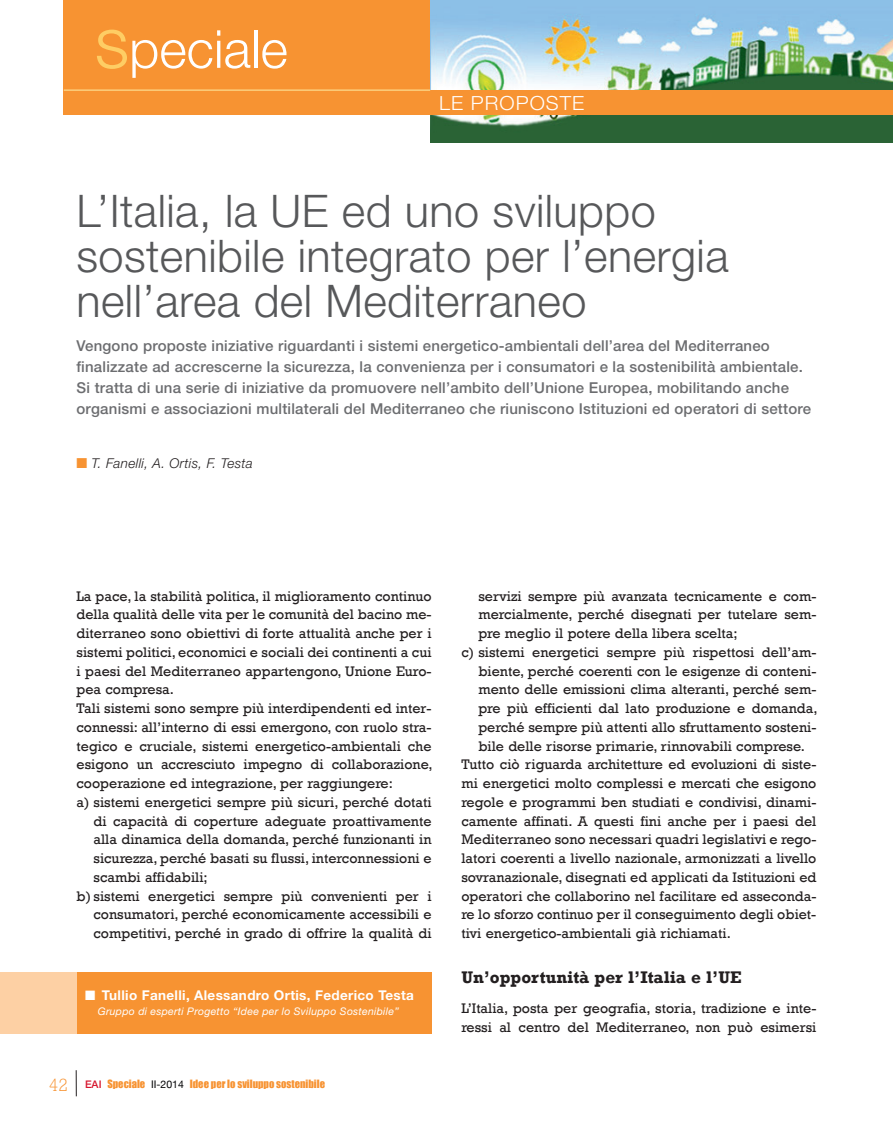
<style>
.page{position:relative;width:893px;height:1127px;background:#fff}
.page>*{position:absolute;margin:0;border:0;box-sizing:border-box;transform-origin:0 0}
.t1{font:300 52.5px "Helvetica Neue";color:#fff}
.t2{font:300 45px/45px "Helvetica Neue";letter-spacing:.01em;color:#57585a}
.t3{font:300 19.5px "Helvetica Neue";letter-spacing:.05em;color:#fff;scale:1.05 1}
.t4{font:700 17.25px "Rockwell";color:#231f20}
.t5{font:500 15px/21px "Helvetica Neue";letter-spacing:.015em;color:#6c6d70}
.t6{font:14.25px/18.8px "Rockwell";color:#231f20}
.t7{font:700 13.5px "Helvetica Neue";letter-spacing:.025em;color:#fff}
.t8{font:italic 300 13.5px "Helvetica Neue";letter-spacing:.025em;color:#231f20}
.t9{font:italic 10.5px "Helvetica Neue";letter-spacing:.025em;color:#fff}
.t10{font:10.5px "Impact";color:#f79332}
.s1{font-size:72px;color:#fecd64}
.s2{color:#f79332}
.s3{font-family:"Rockwell";font-weight:300;font-size:18px}
.s4{font-family:"Helvetica Neue";font-weight:500;color:#d7162e}
.s5{font-family:"Helvetica Neue";color:#000002}
</style>
<div class="page">
<svg style="left:76px;top:1070px;width:1px;height:26px"></svg>
<div style="left:64px;top:0;width:829px;height:115px;background:#f79332"></div>
<img style="left:430px;top:0;width:463px;height:142px">
<div style="left:430px;top:91px;width:463px;height:24px;background:#f79332"></div>
<hr style="left:64px;top:90px;width:366px;height:1px;background:#ffeda3">
<div style="left:77px;top:972px;width:355px;height:61px;background:#f79332"></div>
<div style="left:0;top:972px;width:77px;height:61px;background:#fdd0a4"></div>
<h1 class="t1" style="left:95px;top:30px;width:195px"><span class="s1">s</span>peciale</h1>
<h3 class="t3" style="left:439px;top:96px;width:140px">LE PROPOSTE</h3>
<h2 class="t2" style="left:77px;top:193px;width:654px">L’Italia, la UE ed uno sviluppo sostenibile integrato per l’energia nell’area del Mediterraneo</h2>
<p class="t5" style="left:77px;top:336px;width:736px">Vengono proposte iniziative riguardanti i sistemi energetico-ambientali dell’area del Mediterraneo finalizzate ad accrescerne la sicurezza, la convenienza per i consumatori e la sostenibilità ambientale.<br>Si tratta di una serie di iniziative da promuovere nell’ambito dell’Unione Europea, mobilitando anche organismi e associazioni multilaterali del Mediterraneo che riuniscono Istituzioni ed operatori di settore</p>
<p class="t8" style="left:77px;top:458px;width:178px"><span class="s2">■</span> T. Fanelli, A. Ortis, F. Testa</p>
<p class="t6" style="left:77px;top:586px;width:357px">La pace, la stabilità politica, il miglioramento continuo</p>
<p class="t6" style="left:77px;top:605px;width:357px">della qualità delle vita per le comunità del bacino me-</p>
<p class="t6" style="left:77px;top:623px;width:357px">diterraneo sono obiettivi di forte attualità anche per i</p>
<p class="t6" style="left:77px;top:642px;width:357px">sistemi politici, economici e sociali dei continenti a cui</p>
<p class="t6" style="left:77px;top:661px;width:357px">i paesi del Mediterraneo appartengono, Unione Euro-</p>
<p class="t6" style="left:77px;top:680px;width:99px">pea compresa.</p>
<p class="t6" style="left:77px;top:698px;width:356px">Tali sistemi sono sempre più interdipendenti ed inter-</p>
<p class="t6" style="left:77px;top:717px;width:356px">connessi: all’interno di essi emergono, con ruolo stra-</p>
<p class="t6" style="left:77px;top:736px;width:357px">tegico e cruciale, sistemi energetico-ambientali che</p>
<p class="t6" style="left:77px;top:755px;width:358px">esigono un accresciuto impegno di collaborazione,</p>
<p class="t6" style="left:77px;top:773px;width:318px">cooperazione ed integrazione, per raggiungere:</p>
<p class="t6" style="left:77px;top:792px;width:357px">a) sistemi energetici sempre più sicuri, perché dotati</p>
<p class="t6" style="left:94px;top:811px;width:340px">di capacità di coperture adeguate proattivamente</p>
<p class="t6" style="left:94px;top:830px;width:340px">alla dinamica della domanda, perché funzionanti in</p>
<p class="t6" style="left:94px;top:848px;width:340px">sicurezza, perché basati su flussi, interconnessioni e</p>
<p class="t6" style="left:94px;top:867px;width:116px">scambi affidabili;</p>
<p class="t6" style="left:77px;top:886px;width:356px">b) sistemi energetici sempre più convenienti per i</p>
<p class="t6" style="left:94px;top:905px;width:339px">consumatori, perché economicamente accessibili e</p>
<p class="t6" style="left:94px;top:923px;width:340px">competitivi, perché in grado di offrire la qualità di</p>
<p class="t7" style="left:85px;top:990px;width:330px">■ Tullio Fanelli, Alessandro Ortis, Federico Testa</p>
<p class="t9" style="left:98px;top:1007px;width:303px">Gruppo di esperti Progetto “Idee per lo Sviluppo Sostenibile”</p>
<p class="t10" style="left:49px;top:1077px;width:278px"><span class="s3">42</span> <span class="s4">EAI</span> Speciale <span class="s5">II-2014</span> Idee per lo sviluppo sostenibile</p>
<p class="t6" style="left:478px;top:586px;width:340px">servizi sempre più avanzata tecnicamente e com-</p>
<p class="t6" style="left:478px;top:605px;width:340px">mercialmente, perché disegnati per tutelare sem-</p>
<p class="t6" style="left:478px;top:623px;width:261px">pre meglio il potere della libera scelta;</p>
<p class="t6" style="left:461px;top:642px;width:357px">c) sistemi energetici sempre più rispettosi dell’am-</p>
<p class="t6" style="left:478px;top:661px;width:339px">biente, perché coerenti con le esigenze di conteni-</p>
<p class="t6" style="left:478px;top:680px;width:339px">mento delle emissioni clima alteranti, perché sem-</p>
<p class="t6" style="left:478px;top:698px;width:341px">pre più efficienti dal lato produzione e domanda,</p>
<p class="t6" style="left:478px;top:717px;width:340px">perché sempre più attenti allo sfruttamento sosteni-</p>
<p class="t6" style="left:478px;top:736px;width:328px">bile delle risorse primarie, rinnovabili comprese.</p>
<p class="t6" style="left:461px;top:755px;width:357px">Tutto ciò riguarda architetture ed evoluzioni di siste-</p>
<p class="t6" style="left:461px;top:773px;width:356px">mi energetici molto complessi e mercati che esigono</p>
<p class="t6" style="left:461px;top:792px;width:357px">regole e programmi ben studiati e condivisi, dinami-</p>
<p class="t6" style="left:461px;top:811px;width:357px">camente affinati. A questi fini anche per i paesi del</p>
<p class="t6" style="left:461px;top:830px;width:357px">Mediterraneo sono necessari quadri legislativi e rego-</p>
<p class="t6" style="left:461px;top:848px;width:357px">latori coerenti a livello nazionale, armonizzati a livello</p>
<p class="t6" style="left:461px;top:867px;width:357px">sovranazionale, disegnati ed applicati da Istituzioni ed</p>
<p class="t6" style="left:461px;top:886px;width:357px">operatori che collaborino nel facilitare ed asseconda-</p>
<p class="t6" style="left:461px;top:905px;width:356px">re lo sforzo continuo per il conseguimento degli obiet-</p>
<p class="t6" style="left:461px;top:923px;width:271px">tivi energetico-ambientali già richiamati.</p>
<p class="t4" style="left:461px;top:967px;width:282px">Un’opportunità per l’Italia e l’UE</p>
<p class="t6" style="left:461px;top:998px;width:357px">L’Italia, posta per geografia, storia, tradizione e inte&shy;ressi al centro del Mediterraneo, non può esimersi</p>
</div>
